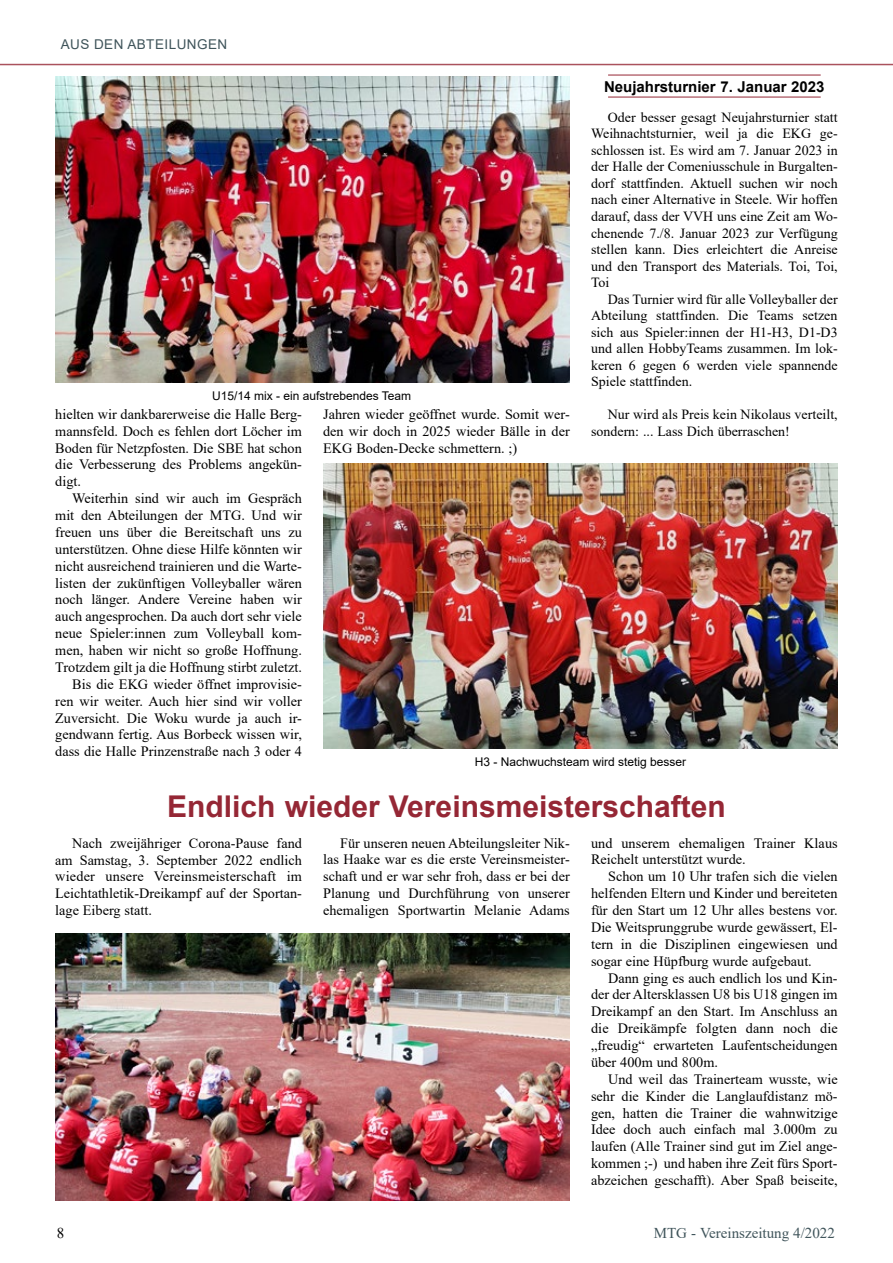
<style>
.page{position:relative;width:893px;height:1263px;background:#fff}
.page>*{position:absolute;margin:0;border:0;box-sizing:border-box;transform-origin:0 0}
.t1{font:700 30px "Arial";color:#952735}
.t2{font:700 15px "Arial";color:#000}
.t3{font:15px "Times New Roman";color:#3f545a}
.t4{font:15px "Times New Roman";color:#000}
.t5{font:14.25px/16.8px "Times New Roman";color:#000;text-align:justify}
.t6{font:13.95px/16.5px "Times New Roman";color:#000;text-align:justify}
.t7{font:13.5px "Arial";letter-spacing:.035em;color:#3f545a}
.t8{font:12px "Arial";color:#000}
</style>
<div class="page">
<img style="left:323px;top:463px;width:515px;height:285px">
<img style="left:55px;top:77px;width:515px;height:306px">
<img style="left:55px;top:933px;width:515px;height:267px">
<hr style="left:0;top:64px;width:893px;height:1px;background:#aa525d">
<hr style="left:608px;top:75px;width:213px;height:1px;background:#952735">
<hr style="left:608px;top:97px;width:213px;height:1px;background:#952735">
<p class="t7" style="left:61px;top:35px;width:168px">AUS DEN ABTEILUNGEN</p>
<p class="t2" style="left:604px;top:77px;width:222px">Neujahrsturnier 7. Januar 2023</p>
<p class="t6" style="left:591px;top:108px;width:248px;text-indent:17px">Oder besser gesagt Neujahrsturnier statt Weihnachtsturnier, weil ja die EKG ge&shy;schlossen ist. Es wird am 7. Januar 2023 in der Halle der Comeniusschule in Burgalten&shy;dorf stattfinden. Aktuell suchen wir noch nach einer Alternative in Steele. Wir hoffen darauf, dass der VVH uns eine Zeit am Wo&shy;chenende 7./8. Januar 2023 zur Verfügung stellen kann. Dies erleichtert die Anreise und den Transport des Materials. Toi, Toi, Toi</p>
<p class="t6" style="left:591px;top:290px;width:248px;text-indent:17px">Das Turnier wird für alle Volleyballer der Abteilung stattfinden. Die Teams setzen sich aus Spieler:innen der H1-H3, D1-D3 und allen HobbyTeams zusammen. Im loc&shy;keren 6 gegen 6 werden viele spannende Spiele stattfinden.</p>
<p class="t6" style="left:591px;top:406px;width:248px;text-indent:17px">Nur wird als Preis kein Nikolaus verteilt, sondern: ... Lass Dich überraschen!</p>
<p class="t8" style="left:212px;top:387px;width:201px">U15/14 mix - ein aufstrebendes Team</p>
<p class="t5" style="left:55px;top:405px;width:248px">hielten wir dankbarerweise die Halle Berg&shy;mannsfeld. Doch es fehlen dort Löcher im Boden für Netzpfosten. Die SBE hat schon die Verbesserung des Problems angekün&shy;digt.</p>
<p class="t5" style="left:55px;top:490px;width:248px;text-align:right">Weiterhin sind wir auch im Gespräch mit den Abteilungen der MTG. Und wir freuen uns über die Bereitschaft uns zu unterstützen. Ohne diese Hilfe könnten wir nicht ausreichend trainieren und die Warte&shy;listen der zukünftigen Volleyballer wären noch länger. Andere Vereine haben wir auch angesprochen. Da auch dort sehr viele neue Spieler:innen zum Volleyball kom&shy;men, haben wir nicht so große Hoffnung.<br>Trotzdem gilt ja die Hoffnung stirbt zuletzt.<br>Bis die EKG wieder öffnet improvisie&shy;ren wir weiter. Auch hier sind wir voller Zuversicht. Die Woku wurde ja auch ir&shy;gendwann fertig. Aus Borbeck wissen wir, dass die Halle Prinzenstraße nach 3 oder 4</p>
<p class="t5" style="left:323px;top:405px;width:248px">Jahren wieder geöffnet wurde. Somit wer&shy;den wir doch in 2025 wieder Bälle in der EKG Boden-Decke schmettern. ;)</p>
<p class="t8" style="left:475px;top:753px;width:213px">H3 - Nachwuchsteam wird stetig besser</p>
<h1 class="t1" style="left:167px;top:785px;width:560px">Endlich wieder Vereinsmeisterschaften</h1>
<p class="t5" style="left:55px;top:834px;width:248px;text-indent:17px">Nach zweijähriger Corona-Pause fand am Samstag, 3. September 2022 endlich wieder unsere Vereinsmeisterschaft im Leichtathletik-Dreikampf auf der Sportan&shy;lage Eiberg statt.</p>
<p class="t5" style="left:323px;top:834px;width:248px;text-indent:17px">Für unseren neuen Abteilungsleiter Nik&shy;las Haake war es die erste Vereinsmeister&shy;schaft und er war sehr froh, dass er bei der Planung und Durchführung von unserer ehemaligen Sportwartin Melanie Adams</p>
<p class="t5" style="left:591px;top:834px;width:248px">und unserem ehemaligen Trainer Klaus<br>Reichelt unterstützt wurde.</p>
<p class="t5" style="left:591px;top:868px;width:248px;text-indent:17px">Schon um 10 Uhr trafen sich die vielen helfenden Eltern und Kinder und bereiteten für den Start um 12 Uhr alles bestens vor.<br>Die Weitsprunggrube wurde gewässert, El&shy;tern in die Disziplinen eingewiesen und sogar eine Hüpfburg wurde aufgebaut.</p>
<p class="t5" style="left:591px;top:969px;width:248px;text-indent:17px">Dann ging es auch endlich los und Kin&shy;der der Altersklassen U8 bis U18 gingen im Dreikampf an den Start. Im Anschluss an die Dreikämpfe folgten dann noch die „freudig“ erwarteten Laufentscheidungen über 400m und 800m.</p>
<p class="t5" style="left:591px;top:1070px;width:248px;text-indent:17px">Und weil das Trainerteam wusste, wie sehr die Kinder die Langlaufdistanz mö&shy;gen, hatten die Trainer die wahnwitzige Idee doch auch einfach mal 3.000m zu laufen (Alle Trainer sind gut im Ziel ange&shy;kommen ;-) und haben ihre Zeit fürs Sport&shy;abzeichen geschafft). Aber Spaß beiseite,</p>
<p class="t4" style="left:57px;top:1222px;width:9px">8</p>
<p class="t3" style="left:654px;top:1222px;width:183px">MTG - Vereinszeitung 4/2022</p>
</div>
